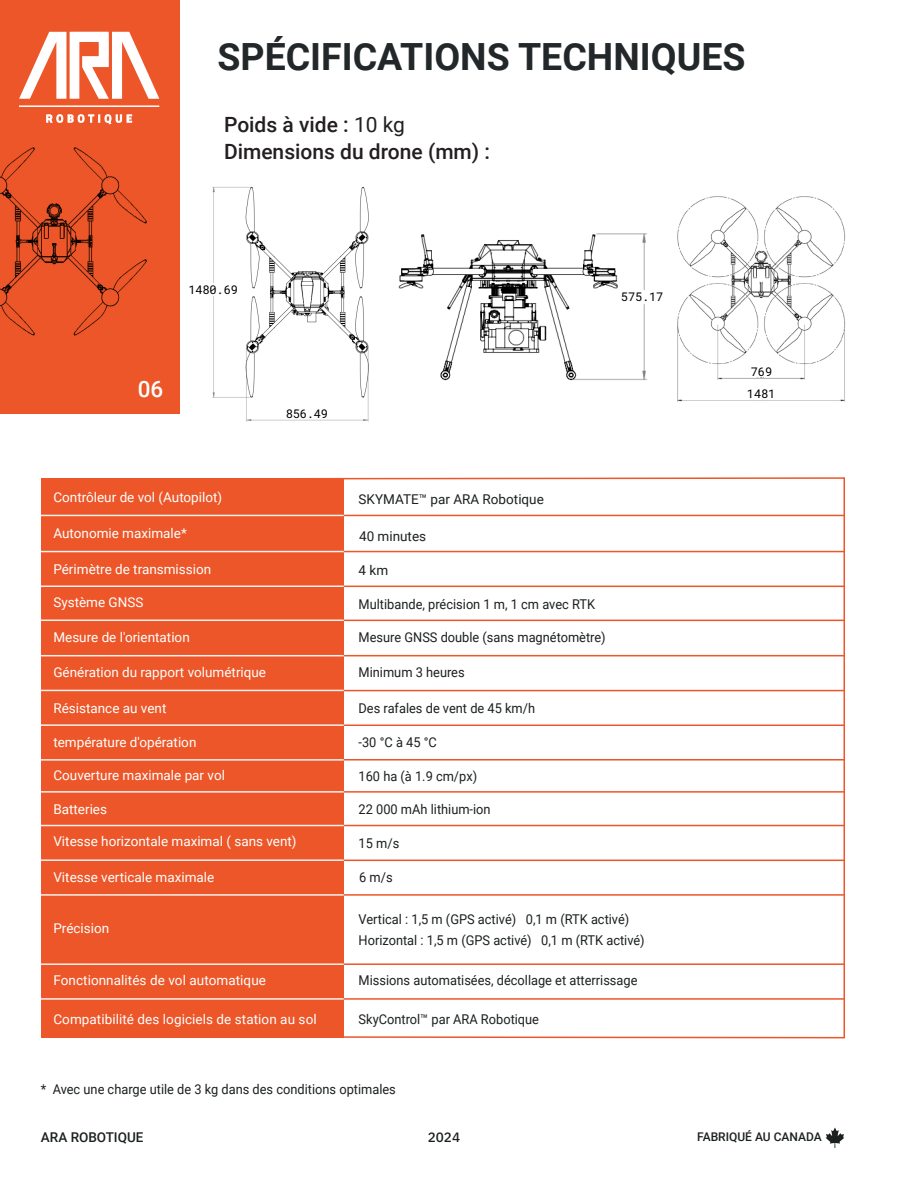
<style>
.page{position:relative;width:918px;height:1188px;background:#fff}
.page>*{position:absolute;margin:0;border:0;box-sizing:border-box;transform-origin:0 0}
.t1{font:700 37.5px "Roboto";color:#222729}
.t2{font:500 22.5px "Roboto";color:#fff}
.t3{font:500 21px/27px "Roboto";color:#231f20}
.t4{font:13.5px/21px "Roboto";color:#1c2021;scale:.95 1}
.t5{font:13.5px "Roboto";color:#fff}
.t6{font:13.5px "Roboto";color:#1c2021}
.t7{font:500 13.5px "Roboto";color:#1c2021}
.t8{font:500 13.5px "IBM Plex Sans";color:#1c2021}
.t9{font:12px "Roboto Mono";letter-spacing:-.015em;color:#000}
.t10{font:500 12px "Roboto";color:#1c2021}
.s1{font-weight:400}
</style>
<div class="page">
<img style="left:398px;top:233px;width:249px;height:148px">
<img style="left:212px;top:186px;width:157px;height:236px">
<div style="left:0;top:0;width:180px;height:414px;background:#ec5628"></div>
<div style="left:41px;top:478px;width:303px;height:560px;background:#ec5628"></div>
<svg style="left:219px;top:477px;width:626px;height:562px"></svg>
<hr style="left:223px;top:759px;width:621px;height:2px;background:#ec5628">
<hr style="left:223px;top:894px;width:621px;height:2px;background:#ec5628">
<hr style="left:223px;top:963px;width:621px;height:2px;background:#ec5628">
<hr style="left:223px;top:825px;width:621px;height:1px;background:#ec5628">
<hr style="left:223px;top:725px;width:621px;height:1px;background:#ec5628">
<hr style="left:230px;top:791px;width:614px;height:2px;background:#ec5628">
<hr style="left:223px;top:860px;width:621px;height:1px;background:#ec5628">
<hr style="left:223px;top:998px;width:621px;height:2px;background:#ec5628">
<hr style="left:223px;top:515px;width:621px;height:1px;background:#ec5628">
<hr style="left:223px;top:586px;width:621px;height:1px;background:#ec5628">
<hr style="left:223px;top:551px;width:621px;height:1px;background:#ec5628">
<hr style="left:223px;top:620px;width:621px;height:1px;background:#ec5628">
<hr style="left:223px;top:655px;width:621px;height:1px;background:#ec5628">
<hr style="left:223px;top:690px;width:621px;height:1px;background:#ec5628">
<hr style="left:41px;top:515px;width:303px;height:1px;background:#f4f1ef">
<hr style="left:41px;top:655px;width:303px;height:1px;background:#f4f1ef">
<hr style="left:41px;top:586px;width:303px;height:1px;background:#f4f1ef">
<hr style="left:41px;top:551px;width:303px;height:1px;background:#f4f1ef">
<hr style="left:41px;top:620px;width:303px;height:1px;background:#f4f1ef">
<hr style="left:41px;top:690px;width:303px;height:1px;background:#f4f1ef">
<hr style="left:41px;top:724px;width:303px;height:2px;background:#f4f1ef">
<hr style="left:41px;top:759px;width:303px;height:2px;background:#f4f1ef">
<hr style="left:41px;top:894px;width:303px;height:2px;background:#f4f1ef">
<hr style="left:41px;top:825px;width:303px;height:1px;background:#f4f1ef">
<hr style="left:41px;top:791px;width:303px;height:2px;background:#f4f1ef">
<hr style="left:41px;top:859px;width:303px;height:2px;background:#f4f1ef">
<hr style="left:41px;top:963px;width:303px;height:2px;background:#f4f1ef">
<hr style="left:41px;top:998px;width:303px;height:2px;background:#f4f1ef">
<div style="left:295px;top:377px;width:23px;height:10px;background:#fff"></div>
<img style="left:0;top:147px;width:147px;height:189px">
<img style="left:677px;top:196px;width:169px;height:206px">
<svg style="left:826px;top:1128px;width:18px;height:20px"></svg>
<div style="left:286px;top:407px;width:28px;height:12px;background:#fff"></div>
<div style="left:195px;top:284px;width:36px;height:12px;background:#fff"></div>
<div style="left:624px;top:290px;width:40px;height:13px;background:#fff"></div>
<div style="left:744px;top:387px;width:30px;height:12px;background:#fff"></div>
<div style="left:753px;top:370px;width:14px;height:7px;background:#fff"></div>
<svg style="left:19px;top:32px;width:140px;height:67px"></svg>
<hr style="left:19px;top:105px;width:140px;height:2px;background:#fff">
<svg style="left:46px;top:114px;width:86px;height:10px"></svg>
<h1 class="t1" style="left:217px;top:31px;width:530px">SPÉCIFICATIONS TECHNIQUES</h1>
<h3 class="t3" style="left:224px;top:111px;width:268px">Poids à vide : <span class="s1">10 kg<br></span>Dimensions du drone (mm) :</h3>
<p class="t9" style="left:188px;top:281px;width:51px">1480.69</p>
<h2 class="t2" style="left:138px;top:373px;width:27px">06</h2>
<p class="t9" style="left:286px;top:405px;width:44px">856.49</p>
<p class="t9" style="left:621px;top:289px;width:44px">575.17</p>
<p class="t5" style="left:53px;top:488px;width:170px">Contrôleur de vol (Autopilot)</p>
<p class="t6" style="left:359px;top:490px;width:187px">SKYMATE™ par ARA Robotique</p>
<p class="t6" style="left:359px;top:526px;width:69px">40 minutes</p>
<p class="t6" style="left:359px;top:561px;width:31px">4 km</p>
<p class="t4" style="left:359px;top:593px;width:250px">Multibande, précision 1 m, 1 cm avec RTK</p>
<p class="t4" style="left:359px;top:626px;width:262px">Mesure GNSS double (sans magnétomètre)</p>
<p class="t4" style="left:359px;top:661px;width:113px">Minimum 3 heures</p>
<p class="t4" style="left:359px;top:697px;width:187px">Des rafales de vent de 45 km/h</p>
<p class="t4" style="left:359px;top:731px;width:84px">-30 °C à 45 °C</p>
<p class="t4" style="left:359px;top:765px;width:126px">160 ha (à 1.9 cm/px)</p>
<p class="t4" style="left:359px;top:798px;width:141px">22 000 mAh lithium-ion</p>
<p class="t4" style="left:359px;top:832px;width:44px">15 m/s</p>
<p class="t4" style="left:359px;top:866px;width:37px">6 m/s</p>
<p class="t4" style="left:359px;top:908px;width:303px">Vertical : 1,5 m (GPS activé) 0,1 m (RTK activé)<br>Horizontal : 1,5 m (GPS activé) 0,1 m (RTK activé)</p>
<p class="t4" style="left:359px;top:970px;width:295px">Missions automatisées, décollage et atterrissage</p>
<p class="t4" style="left:359px;top:1008px;width:192px">SkyControl™ par ARA Robotique</p>
<p class="t5" style="left:53px;top:524px;width:135px">Autonomie maximale*</p>
<p class="t5" style="left:53px;top:559px;width:159px">Périmètre de transmission</p>
<p class="t5" style="left:53px;top:593px;width:92px">Système GNSS</p>
<p class="t5" style="left:53px;top:628px;width:138px">Mesure de l'orientation</p>
<p class="t5" style="left:53px;top:663px;width:214px">Génération du rapport volumétrique</p>
<p class="t5" style="left:53px;top:699px;width:115px">Résistance au vent</p>
<p class="t5" style="left:53px;top:733px;width:145px">température d'opération</p>
<p class="t5" style="left:53px;top:766px;width:173px">Couverture maximale par vol</p>
<p class="t5" style="left:53px;top:800px;width:55px">Batteries</p>
<p class="t5" style="left:53px;top:832px;width:245px">Vitesse horizontale maximal ( sans vent)</p>
<p class="t5" style="left:53px;top:868px;width:162px">Vitesse verticale maximale</p>
<p class="t5" style="left:53px;top:919px;width:57px">Précision</p>
<p class="t5" style="left:53px;top:971px;width:214px">Fonctionnalités de vol automatique</p>
<p class="t5" style="left:53px;top:1009px;width:265px">Compatibilité des logiciels de station au sol</p>
<p class="t4" style="left:41px;top:1078px;width:375px">* Avec une charge utile de 3 kg dans des conditions optimales</p>
<p class="t9" style="left:751px;top:364px;width:23px">769</p>
<p class="t9" style="left:747px;top:385px;width:30px">1481</p>
<p class="t7" style="left:41px;top:1128px;width:104px">ARA ROBOTIQUE</p>
<p class="t8" style="left:428px;top:1126px;width:34px">2024</p>
<p class="t10" style="left:697px;top:1128px;width:126px">FABRIQUÉ AU CANADA</p>
</div>
